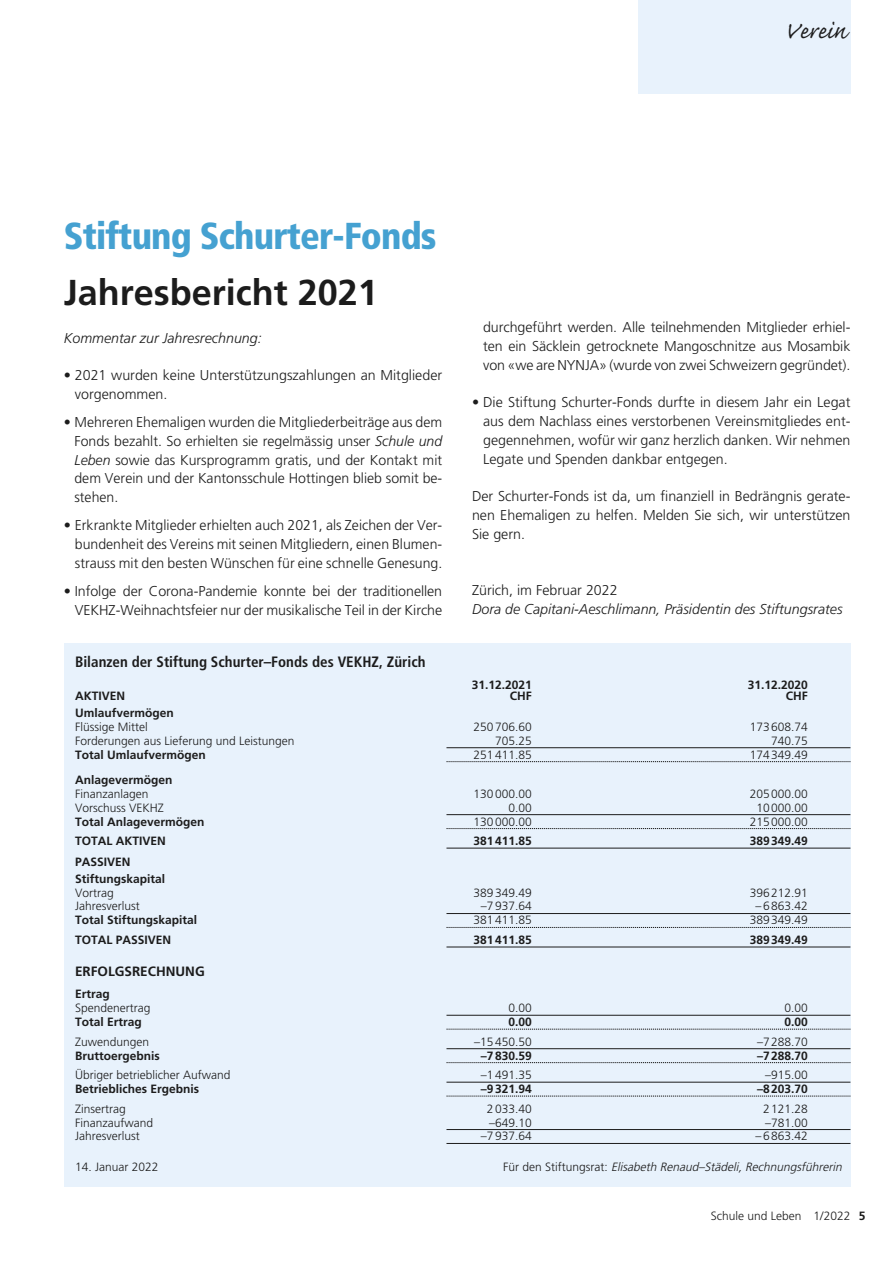
<style>
.page{position:relative;width:893px;height:1263px;background:#fff}
.page>*{position:absolute;margin:0;border:0;box-sizing:border-box;transform-origin:0 0}
.t1{font:900 condensed 37.5px "Frutiger";letter-spacing:-.025em;color:#45a1d1}
.t2{font:700 36px "Frutiger";color:#1c1c1c}
.t3{font:30px "Caflisch Script";color:#1c1c1c}
.t4{font:700 condensed 15px "Frutiger";color:#1c1c1c}
.t5{font:300 14.25px/18.8px "Frutiger";color:#1c1c1c;text-align:justify}
.t6{font:italic 300 14.25px "Frutiger";color:#1c1c1c}
.t7{font:700 13.5px "Frutiger";color:#1c1c1c}
.t8{font:300 12px "Frutiger";color:#1c1c1c}
.t9{font:700 12px/16.6px "Frutiger";color:#1c1c1c}
.t10{font:italic 300 12px "Frutiger";color:#1c1c1c}
.t11{font:300 12px "Frutiger LT Std";color:#1c1c1c}
.s1{font-style:italic}
.s2{font-style:normal}
.s3{font-weight:700}
</style>
<div class="page">
<div style="left:64px;top:643px;width:786px;height:543px;background:#e8f2fc"></div>
<hr style="left:446px;top:747px;width:404px;height:1px;background:#1c1c1c">
<svg style="left:446px;top:761px;width:404px;height:1px"></svg>
<hr style="left:446px;top:814px;width:404px;height:1px;background:#1c1c1c">
<svg style="left:446px;top:828px;width:404px;height:1px"></svg>
<hr style="left:446px;top:848px;width:404px;height:1px;background:#1c1c1c">
<hr style="left:446px;top:913px;width:404px;height:1px;background:#1c1c1c">
<svg style="left:446px;top:927px;width:404px;height:1px"></svg>
<hr style="left:446px;top:947px;width:404px;height:1px;background:#1c1c1c">
<hr style="left:446px;top:1015px;width:404px;height:1px;background:#1c1c1c">
<svg style="left:446px;top:1029px;width:404px;height:1px"></svg>
<hr style="left:446px;top:1048px;width:404px;height:1px;background:#1c1c1c">
<svg style="left:446px;top:1062px;width:404px;height:1px"></svg>
<hr style="left:446px;top:1082px;width:404px;height:1px;background:#1c1c1c">
<svg style="left:446px;top:1096px;width:404px;height:1px"></svg>
<hr style="left:446px;top:1129px;width:404px;height:1px;background:#1c1c1c">
<hr style="left:446px;top:1143px;width:404px;height:1px;background:#1c1c1c">
<div style="left:638px;top:0;width:212px;height:94px;background:#e8f2fc"></div>
<h3 class="t3" style="left:784px;top:16px;width:63px">Verein</h3>
<h1 class="t1" style="left:64px;top:213px;width:374px">Stiftung Schurter-Fonds</h1>
<h2 class="t2" style="left:64px;top:271px;width:316px">Jahresbericht 2021</h2>
<p class="t6" style="left:64px;top:330px;width:199px">Kommentar zur Jahresrechnung:</p>
<p class="t5" style="left:75px;top:366px;width:369px;text-indent:-11px">• 2021 wurden keine Unterstützungszahlungen an Mitglieder vorgenommen.</p>
<p class="t5" style="left:74px;top:413px;width:369px;text-indent:-11px">• Mehreren Ehemaligen wurden die Mitgliederbeiträge aus dem Fonds bezahlt. So erhielten sie regelmässig unser <span class="s1">Schule und Leben</span> sowie das Kursprogramm gratis, und der Kontakt mit dem Verein und der Kantonsschule Hottingen blieb somit be&shy;stehen.</p>
<p class="t5" style="left:75px;top:516px;width:369px;text-indent:-11px">• Erkrankte Mitglieder erhielten auch 2021, als Zeichen der Ver&shy;bundenheit des Vereins mit seinen Mitgliedern, einen Blumen&shy;strauss mit den besten Wünschen für eine schnelle Genesung.</p>
<p class="t5" style="left:64px;top:581px;width:380px;text-align:right">• Infolge der Corona-Pandemie konnte bei der traditionellen<br>VEKHZ-Weihnachtsfeier nur der musikalische Teil in der Kirche</p>
<p class="t4" style="left:75px;top:653px;width:352px">Bilanzen der Stiftung Schurter–Fonds des VEKHZ, Zürich</p>
<p class="t5" style="left:483px;top:318px;width:369px">durchgeführt werden. Alle teilnehmenden Mitglieder erhiel&shy;ten ein Säcklein getrocknete Mangoschnitze aus Mosambik von «we are NYNJA» (wurde von zwei Schweizern gegründet).</p>
<p class="t5" style="left:483px;top:393px;width:369px;text-indent:-11px">• Die Stiftung Schurter-Fonds durfte in diesem Jahr ein Legat aus dem Nachlass eines verstorbenen Vereinsmitgliedes ent&shy;gegennehmen, wofür wir ganz herzlich danken. Wir nehmen Legate und Spenden dankbar entgegen.</p>
<p class="t5" style="left:472px;top:487px;width:380px">Der Schurter-Fonds ist da, um finanziell in Bedrängnis gerate&shy;nen Ehemaligen zu helfen. Melden Sie sich, wir unterstützen Sie gern.</p>
<p class="t5" style="left:472px;top:581px;width:147px">Zürich, im Februar 2022</p>
<p class="t6" style="left:472px;top:601px;width:372px">Dora de Capitani-Aeschlimann, Präsidentin des Stiftungsrates</p>
<p class="t9" style="left:472px;top:676px;width:62px">31.12.2021</p>
<p class="t9" style="left:748px;top:676px;width:62px">31.12.2020</p>
<p class="t9" style="left:75px;top:687px;width:52px">AKTIVEN</p>
<p class="t9" style="left:510px;top:687px;width:23px">CHF</p>
<p class="t9" style="left:786px;top:687px;width:23px">CHF</p>
<p class="t9" style="left:75px;top:704px;width:100px">Umlaufvermögen</p>
<p class="t8" style="left:75px;top:720px;width:74px">Flüssige Mittel</p>
<p class="t8" style="left:474px;top:720px;width:60px">250706.60</p>
<p class="t8" style="left:750px;top:720px;width:60px">173608.74</p>
<p class="t8" style="left:75px;top:734px;width:221px">Forderungen aus Lieferung und Leistungen</p>
<p class="t8" style="left:495px;top:734px;width:38px">705.25</p>
<p class="t8" style="left:771px;top:734px;width:38px">740.75</p>
<p class="t9" style="left:75px;top:746px;width:132px">Total Umlaufvermögen</p>
<p class="t8" style="left:474px;top:748px;width:60px">251411.85</p>
<p class="t8" style="left:750px;top:748px;width:60px">174349.49</p>
<p class="t9" style="left:75px;top:771px;width:99px">Anlagevermögen</p>
<p class="t8" style="left:75px;top:787px;width:75px">Finanzanlagen</p>
<p class="t8" style="left:474px;top:787px;width:60px">130000.00</p>
<p class="t8" style="left:750px;top:787px;width:60px">205000.00</p>
<p class="t8" style="left:75px;top:801px;width:90px">Vorschuss VEKHZ</p>
<p class="t8" style="left:508px;top:801px;width:25px">0.00</p>
<p class="t8" style="left:756px;top:801px;width:53px">10000.00</p>
<p class="t9" style="left:75px;top:813px;width:131px">Total Anlagevermögen</p>
<p class="t8" style="left:474px;top:814px;width:60px">130000.00</p>
<p class="t8" style="left:750px;top:814px;width:60px">215000.00</p>
<p class="t9" style="left:75px;top:832px;width:92px">TOTAL AKTIVEN</p>
<p class="t9" style="left:474px;top:832px;width:60px">381411.85</p>
<p class="t9" style="left:750px;top:832px;width:60px">389349.49</p>
<p class="t9" style="left:75px;top:853px;width:92px">PASSIVEN<br>Stiftungskapital</p>
<p class="t8" style="left:75px;top:886px;width:40px">Vortrag</p>
<p class="t8" style="left:474px;top:886px;width:60px">389349.49</p>
<p class="t8" style="left:750px;top:886px;width:60px">396212.91</p>
<p class="t8" style="left:75px;top:899px;width:66px">Jahresverlust</p>
<p class="t8" style="left:481px;top:899px;width:52px">–7937.64</p>
<p class="t8" style="left:756px;top:899px;width:54px">–6863.42</p>
<p class="t9" style="left:75px;top:912px;width:124px">Total Stiftungskapital</p>
<p class="t8" style="left:474px;top:913px;width:60px">381411.85</p>
<p class="t8" style="left:750px;top:913px;width:60px">389349.49</p>
<p class="t9" style="left:75px;top:931px;width:98px">TOTAL PASSIVEN</p>
<p class="t9" style="left:474px;top:931px;width:60px">381411.85</p>
<p class="t9" style="left:750px;top:931px;width:60px">389349.49</p>
<p class="t7" style="left:75px;top:963px;width:131px">ERFOLGSRECHNUNG</p>
<p class="t9" style="left:75px;top:986px;width:36px">Ertrag</p>
<p class="t8" style="left:75px;top:1001px;width:77px">Spendenertrag</p>
<p class="t8" style="left:508px;top:1001px;width:25px">0.00</p>
<p class="t8" style="left:785px;top:1001px;width:25px">0.00</p>
<p class="t9" style="left:75px;top:1013px;width:68px">Total Ertrag</p>
<p class="t9" style="left:508px;top:1013px;width:25px">0.00</p>
<p class="t9" style="left:785px;top:1013px;width:25px">0.00</p>
<p class="t8" style="left:75px;top:1035px;width:76px">Zuwendungen</p>
<p class="t8" style="left:474px;top:1035px;width:59px">–15450.50</p>
<p class="t8" style="left:757px;top:1035px;width:52px">–7288.70</p>
<p class="t9" style="left:75px;top:1047px;width:86px">Bruttoergebnis</p>
<p class="t9" style="left:481px;top:1047px;width:52px">–7830.59</p>
<p class="t9" style="left:757px;top:1047px;width:52px">–7288.70</p>
<p class="t8" style="left:75px;top:1068px;width:157px">Übriger betrieblicher Aufwand</p>
<p class="t8" style="left:481px;top:1068px;width:52px">–1491.35</p>
<p class="t8" style="left:765px;top:1068px;width:44px">–915.00</p>
<p class="t9" style="left:75px;top:1080px;width:126px">Betriebliches Ergebnis</p>
<p class="t9" style="left:481px;top:1080px;width:52px">–9321.94</p>
<p class="t9" style="left:757px;top:1080px;width:52px">–8203.70</p>
<p class="t8" style="left:75px;top:1102px;width:52px">Zinsertrag</p>
<p class="t8" style="left:487px;top:1102px;width:46px">2033.40</p>
<p class="t8" style="left:763px;top:1102px;width:46px">2121.28</p>
<p class="t8" style="left:75px;top:1115px;width:80px">Finanzaufwand</p>
<p class="t8" style="left:489px;top:1115px;width:44px">–649.10</p>
<p class="t8" style="left:765px;top:1115px;width:44px">–781.00</p>
<p class="t8" style="left:75px;top:1129px;width:66px">Jahresverlust</p>
<p class="t8" style="left:481px;top:1129px;width:52px">–7937.64</p>
<p class="t8" style="left:755px;top:1129px;width:54px">–6863.42</p>
<p class="t8" style="left:75px;top:1160px;width:85px">14. Januar 2022</p>
<p class="t10" style="left:503px;top:1160px;width:343px"><span class="s2">F ü r d e n S t i f t u n g s r a t :</span> Elisabeth Renaud–Städeli, Rechnungsführerin</p>
<p class="t11" style="left:711px;top:1209px;width:156px">Schule und Leben 1/2022 <span class="s3">5</span></p>
</div>
